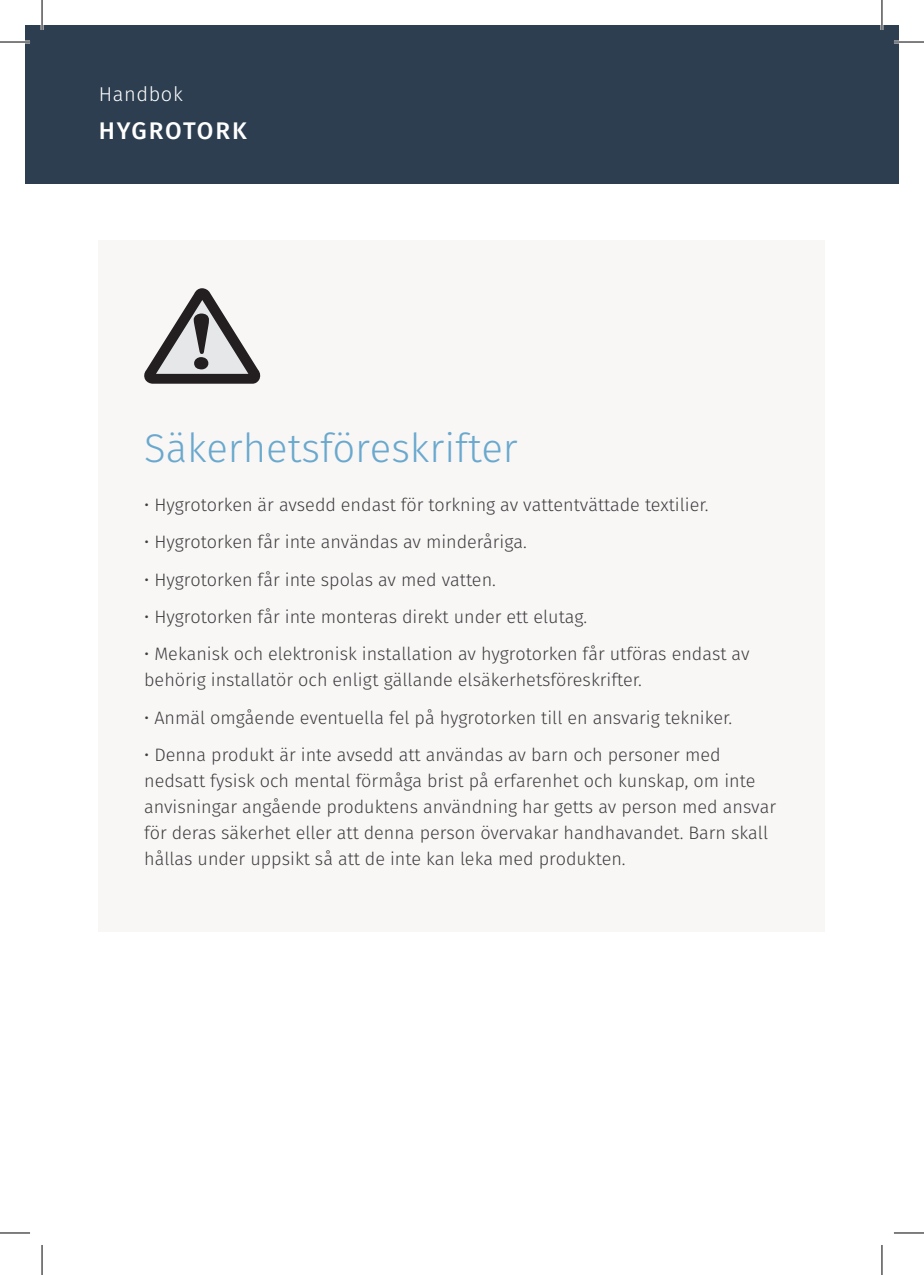
<style>
.page{position:relative;width:924px;height:1275px;background:#fff}
.page>*{position:absolute;margin:0;border:0;box-sizing:border-box;transform-origin:0 0}
.t1{font:300 40px "Fira Sans";color:#69a9cd}
.t2{font:500 24px "Fira Sans";letter-spacing:.075em;color:#fff}
.t3{font:300 20px "Fira Sans";letter-spacing:.03em;color:#fff}
.t4{font:300 18px/26px "Fira Sans";color:#3e3e3f}
</style>
<div class="page">
<div style="left:25px;top:25px;width:873px;height:159px;background:#2c3e50"></div>
<div style="left:99px;top:240px;width:725px;height:692px;background:#f9f6f6"></div>
<svg style="left:144px;top:288px;width:117px;height:96px"></svg>
<hr style="left:0;top:41px;width:30px;height:2px;background:#fff">
<hr style="left:893px;top:41px;width:30px;height:2px;background:#fff">
<hr style="left:41px;top:0;width:2px;height:30px;background:#fff">
<hr style="left:880px;top:0;width:2px;height:30px;background:#fff">
<hr style="left:0;top:42px;width:30px;height:1px;background:#000">
<hr style="left:893px;top:42px;width:30px;height:1px;background:#000">
<hr style="left:0;top:1232px;width:30px;height:1px;background:#000">
<hr style="left:893px;top:1232px;width:30px;height:1px;background:#000">
<hr style="left:42px;top:0;width:1px;height:30px;background:#000">
<hr style="left:42px;top:1245px;width:1px;height:30px;background:#000">
<hr style="left:881px;top:0;width:1px;height:30px;background:#000">
<hr style="left:881px;top:1245px;width:1px;height:30px;background:#000">
<p class="t3" style="left:99px;top:80px;width:85px">Handbok</p>
<h2 class="t2" style="left:99px;top:113px;width:149px">HYGROTORK</h2>
<h1 class="t1" style="left:144px;top:420px;width:375px">Säkerhetsföreskrifter</h1>
<p class="t4" style="left:144px;top:493px;width:565px">• Hygrotorken är avsedd endast för torkning av vattentvättade textilier.</p>
<p class="t4" style="left:144px;top:530px;width:384px">• Hygrotorken får inte användas av minderåriga.</p>
<p class="t4" style="left:144px;top:568px;width:353px">• Hygrotorken får inte spolas av med vatten.</p>
<p class="t4" style="left:144px;top:605px;width:444px">• Hygrotorken får inte monteras direkt under ett elutag.</p>
<p class="t4" style="left:144px;top:642px;width:606px">• Mekanisk och elektronisk installation av hygrotorken får utföras endast av behörig installatör och enligt gällande elsäkerhetsföreskrifter.</p>
<p class="t4" style="left:144px;top:706px;width:589px">• Anmäl omgående eventuella fel på hygrotorken till en ansvarig tekniker.</p>
<p class="t4" style="left:144px;top:743px;width:633px">• Denna produkt är inte avsedd att användas av barn och personer med nedsatt fysisk och mental förmåga brist på erfarenhet och kunskap, om inte anvisningar angående produktens användning har getts av person med ansvar för deras säkerhet eller att denna person övervakar handhavandet. Barn skall hållas under uppsikt så att de inte kan leka med produkten.</p>
</div>
